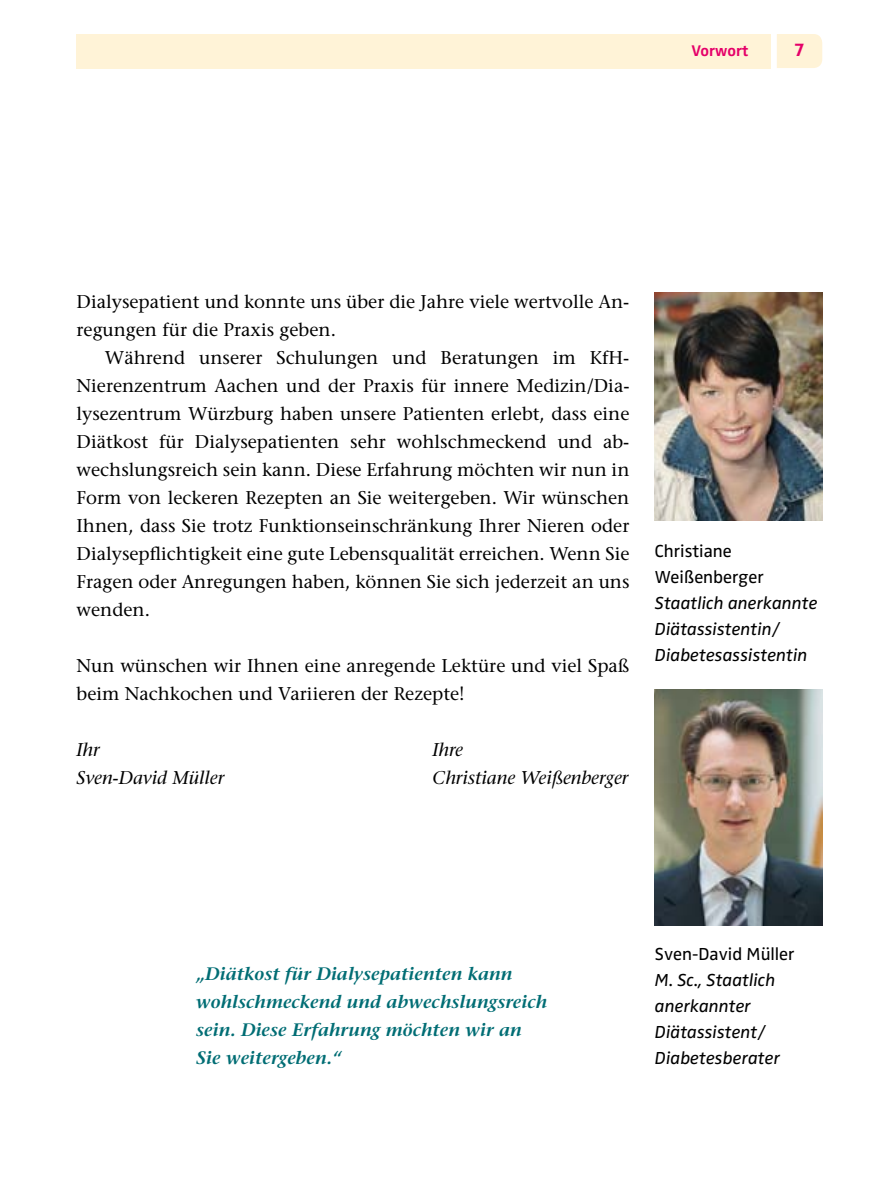
<style>
.page{position:relative;width:879px;height:1191px;background:#fff}
.page>*{position:absolute;margin:0;border:0;box-sizing:border-box;transform-origin:0 0}
.t1{font:18.4px/28px "Stone Serif";color:#000}
.t2{font:italic 18.4px/28px "Stone Serif";color:#000}
.t3{font:700 18.4px "Zwo Pro";color:#e50069}
.t4{font:italic 18px/26px "Zwo Pro";color:#000}
.t5{font:italic 600 18px/28px "Stone Serif";color:#006d74}
.t6{font:700 16px "Zwo Pro";color:#e50069}
.s1{font-style:normal}
</style>
<div class="page">
<div style="left:77px;top:34px;width:694px;height:34px;background:#fff3d7"></div>
<div style="left:777px;top:34px;width:45px;height:34px;background:#fff3d7"></div>
<img style="left:655px;top:293px;width:167px;height:227px">
<img style="left:655px;top:689px;width:167px;height:236px">
<p class="t6" style="left:691px;top:41px;width:59px">Vorwort</p>
<p class="t3" style="left:794px;top:39px;width:12px">7</p>
<p class="t1" style="left:77px;top:288px;width:554px">Dialysepatient und konnte uns über die Jahre viele wertvolle An-</p>
<p class="t1" style="left:77px;top:316px;width:261px">regungen für die Praxis geben.</p>
<p class="t1" style="left:105px;top:344px;width:526px">Während unserer Schulungen und Beratungen im KfH-</p>
<p class="t1" style="left:77px;top:372px;width:553px">Nierenzentrum Aachen und der Praxis für innere Medizin/Dia-</p>
<p class="t1" style="left:77px;top:400px;width:554px">lysezentrum Würzburg haben unsere Patienten erlebt, dass eine</p>
<p class="t1" style="left:77px;top:428px;width:554px">Diätkost für Dialysepatienten sehr wohlschmeckend und ab-</p>
<p class="t1" style="left:77px;top:456px;width:554px">wechslungsreich sein kann. Diese Erfahrung möchten wir nun in</p>
<p class="t1" style="left:77px;top:484px;width:554px">Form von leckeren Rezepten an Sie weitergeben. Wir wünschen</p>
<p class="t1" style="left:77px;top:512px;width:554px">Ihnen, dass Sie trotz Funktionseinschränkung Ihrer Nieren oder</p>
<p class="t1" style="left:77px;top:540px;width:554px">Dialysepflichtigkeit eine gute Lebensqualität erreichen. Wenn Sie</p>
<p class="t1" style="left:77px;top:568px;width:554px">Fragen oder Anregungen haben, können Sie sich jederzeit an uns</p>
<p class="t1" style="left:77px;top:596px;width:75px">wenden.</p>
<p class="t1" style="left:77px;top:652px;width:554px">Nun wünschen wir Ihnen eine anregende Lektüre und viel Spaß beim Nachkochen und Variieren der Rezepte!</p>
<p class="t2" style="left:77px;top:736px;width:149px">Ihr<br>Sven-David Müller</p>
<p class="t2" style="left:432px;top:736px;width:197px">Ihre<br>Christiane Weißenberger</p>
<p class="t4" style="left:655px;top:538px;width:164px"><span class="s1">Christiane<br>Weißenberger<br></span>Staatlich anerkannte<br>Diätassistentin/<br>Diabetesassistentin</p>
<p class="t5" style="left:196px;top:960px;width:352px">„Diätkost für Dialysepatienten kann wohlschmeckend und abwechslungsreich sein. Diese Erfahrung möchten wir an Sie weitergeben.“</p>
<p class="t4" style="left:655px;top:941px;width:141px"><span class="s1">Sven-David Müller<br></span>M. Sc., Staatlich anerkannter<br>Diätassistent/<br>Diabetesberater</p>
</div>
